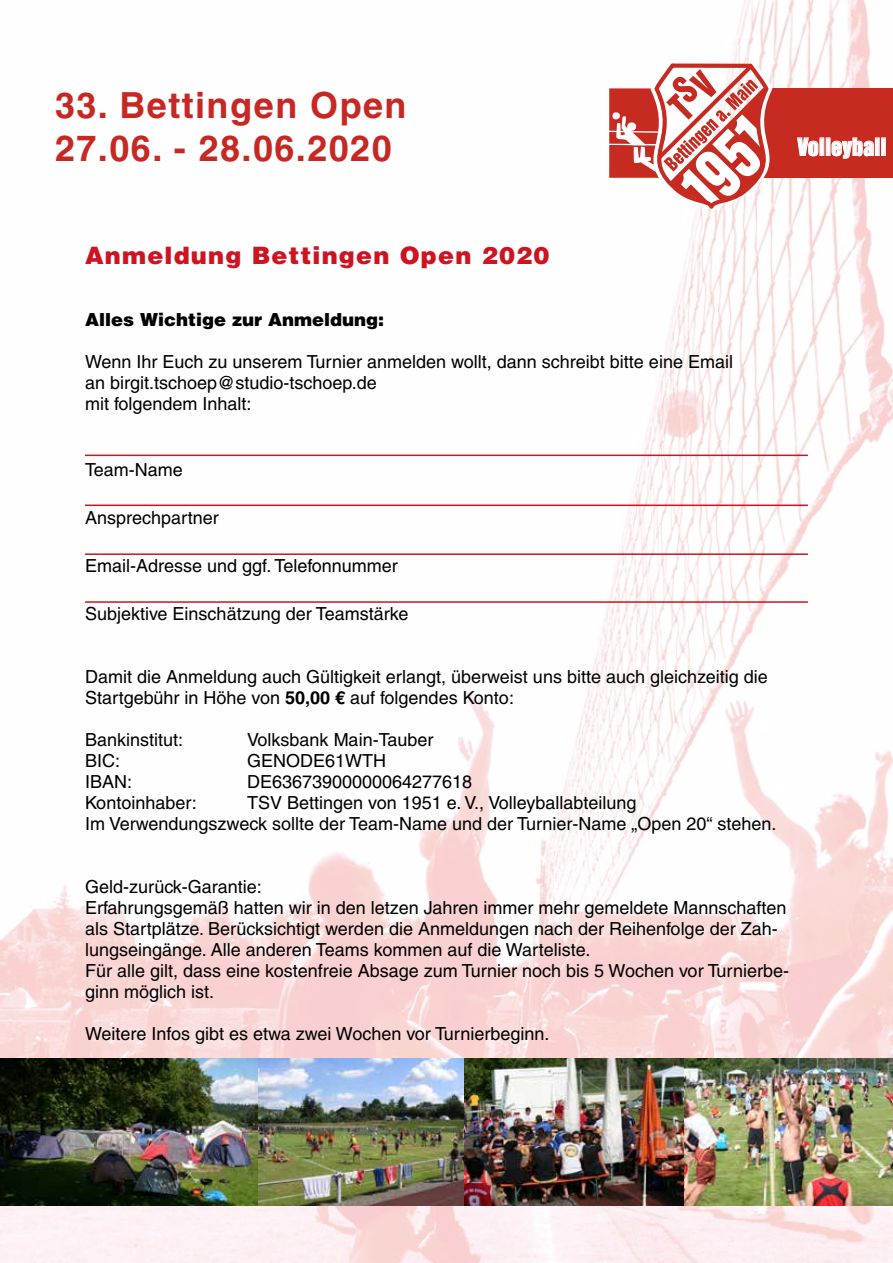
<style>
.page{position:relative;width:893px;height:1263px;background:#fff}
.page>*{position:absolute;margin:0;border:0;box-sizing:border-box;transform-origin:0 0}
.t1{font:700 36px/43.2px "Helvetica LT";letter-spacing:.04em;color:#c72824}
.t2{font:900 24px "Helvetica LT";letter-spacing:.05em;color:#cd1421}
.t3{font:22.05px "Helvetica Inserat LT";color:#fff}
.t4{font:18px/21px "Helvetica LT";color:#000}
.t5{font:900 18px "Helvetica LT";color:#000}
.s1{font-weight:700}
</style>
<div class="page">
<img style="left:0;top:0;width:893px;height:1263px">
<div style="left:763px;top:88px;width:130px;height:90px;background:#c62a20"></div>
<div style="left:826px;top:138px;width:4px;height:18px;border:1px solid #fff"></div>
<svg style="left:831px;top:137px;width:43px;height:22px"></svg>
<div style="left:875px;top:138px;width:4px;height:18px;border:1px solid #fff"></div>
<div style="left:881px;top:138px;width:5px;height:18px;border:1px solid #fff"></div>
<svg style="left:600px;top:63px;width:218px;height:148px"></svg>
<img style="left:258px;top:1059px;width:635px;height:147px">
<img style="left:0;top:1059px;width:258px;height:147px">
<hr style="left:85px;top:455px;width:723px;height:1px;background:#cd1421">
<hr style="left:85px;top:504px;width:723px;height:2px;background:#cd1421">
<hr style="left:85px;top:553px;width:723px;height:2px;background:#cd1421">
<hr style="left:85px;top:601px;width:723px;height:2px;background:#cd1421">
<h1 class="t1" style="left:55px;top:83px;width:353px">33. Bettingen Open<br>27.06. - 28.06.2020</h1>
<p class="t3" style="left:797px;top:134px;width:91px">Volleyball</p>
<h2 class="t2" style="left:85px;top:239px;width:466px">Anmeldung Bettingen Open 2020</h2>
<p class="t5" style="left:85px;top:307px;width:301px">Alles Wichtige zur Anmeldung:</p>
<p class="t4" style="left:85px;top:351px;width:649px">Wenn Ihr Euch zu unserem Turnier anmelden wollt, dann schreibt bitte eine Email an birgit.tschoep@studio-tschoep.de<br>mit folgendem Inhalt:</p>
<p class="t4" style="left:85px;top:459px;width:99px">Team-Name</p>
<p class="t4" style="left:85px;top:507px;width:135px">Ansprechpartner</p>
<p class="t4" style="left:85px;top:555px;width:314px">Email-Adresse und ggf. Telefonnummer</p>
<p class="t4" style="left:85px;top:603px;width:325px">Subjektive Einschätzung der Teamstärke</p>
<p class="t4" style="left:85px;top:666px;width:684px">Damit die Anmeldung auch Gültigkeit erlangt, überweist uns bitte auch gleichzeitig die<br>Startgebühr in Höhe von <span class="s1">50,00 €</span> auf folgendes Konto:</p>
<p class="t4" style="left:85px;top:729px;width:100px">Bankinstitut:</p>
<p class="t4" style="left:247px;top:729px;width:188px">Volksbank Main-Tauber</p>
<p class="t4" style="left:85px;top:750px;width:37px">BIC:</p>
<p class="t4" style="left:247px;top:750px;width:141px">GENODE61WTH</p>
<p class="t4" style="left:85px;top:771px;width:49px">IBAN:</p>
<p class="t4" style="left:247px;top:771px;width:227px">DE63673900000064277618</p>
<p class="t4" style="left:85px;top:792px;width:113px">Kontoinhaber:</p>
<p class="t4" style="left:85px;top:792px;width:693px;text-indent:162px">TSV Bettingen von 1951 e. V., Volleyballabteilung<br>Im Verwendungszweck sollte der Team-Name und der Turnier-Name „Open 20“ stehen.</p>
<p class="t4" style="left:85px;top:876px;width:705px">Geld-zurück-Garantie:<br>Erfahrungsgemäß hatten wir in den letzen Jahren immer mehr gemeldete Mannschaften als Startplätze. Berücksichtigt werden die Anmeldungen nach der Reihenfolge der Zah&shy;lungseingänge. Alle anderen Teams kommen auf die Warteliste.<br>Für alle gilt, dass eine kostenfreie Absage zum Turnier noch bis 5 Wochen vor Turnierbe&shy;ginn möglich ist.</p>
<p class="t4" style="left:85px;top:1023px;width:466px">Weitere Infos gibt es etwa zwei Wochen vor Turnierbeginn.</p>
</div>
